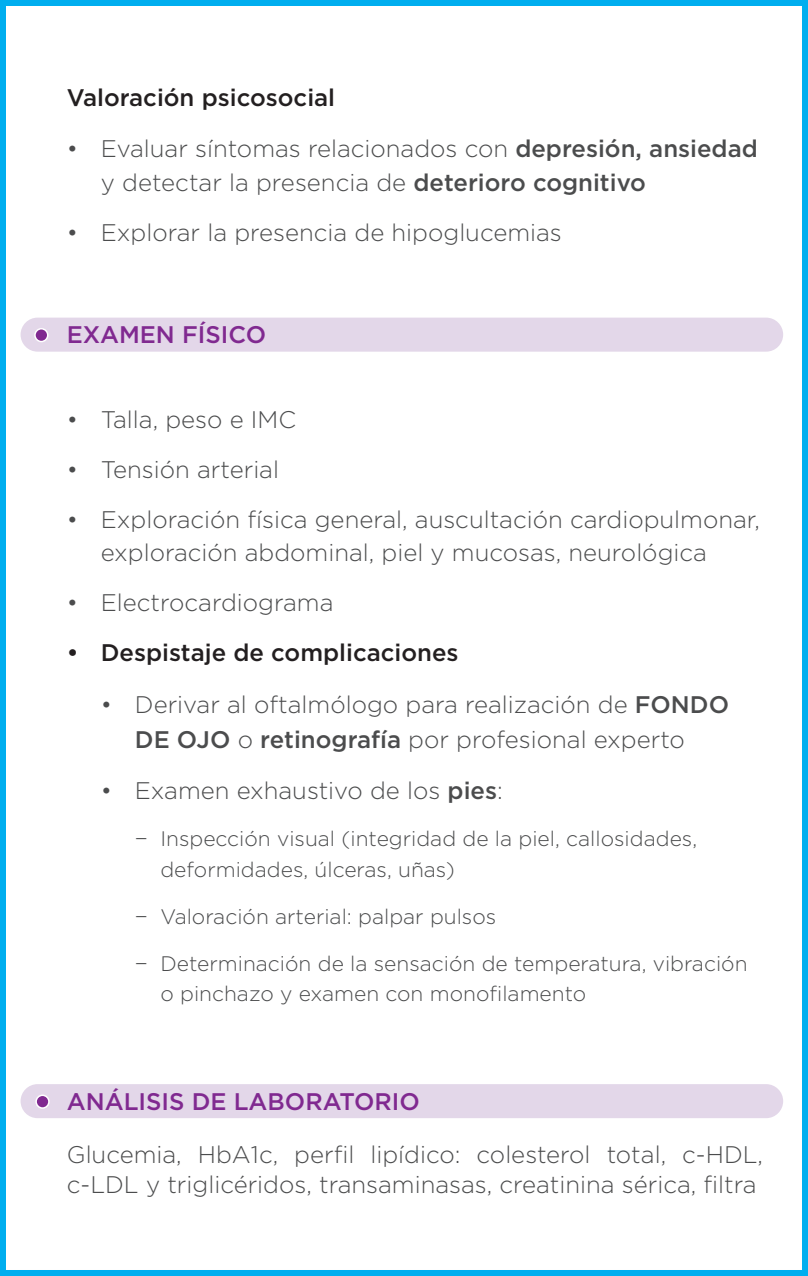
<style>
.page{position:relative;width:808px;height:1276px;background:#fff}
.page>*{position:absolute;margin:0;border:0;box-sizing:border-box;transform-origin:0 0}
.t1{font:300 24px/33px "Gotham";color:#4b4c4d}
.t2{font:500 24px "Gotham";color:#231f20}
.t3{font:500 24px "Gotham";color:#802990}
.t4{font:300 21px/30px "Gotham";color:#4b4c4d}
.s1{font-weight:500}
</style>
<div class="page">
<div style="left:0;top:0;width:808px;height:1276px;border:6px solid #00aeef"></div>
<div style="left:21px;top:1084px;width:762px;height:34px;background:#e3d7e9;border-radius:17px"></div>
<div style="left:36px;top:1095px;width:13px;height:13px;background:#802990;border-radius:50%"></div>
<div style="left:35px;top:1094px;width:15px;height:14px;border:2px solid #fff;border-radius:50%"></div>
<div style="left:21px;top:318px;width:762px;height:34px;background:#e3d7e9;border-radius:17px"></div>
<div style="left:35px;top:329px;width:13px;height:12px;background:#802990;border-radius:50%"></div>
<div style="left:34px;top:328px;width:14px;height:14px;border:2px solid #fff;border-radius:50%"></div>
<p class="t2" style="left:67px;top:82px;width:270px">Valoración psicosocial</p>
<p class="t1" style="left:101px;top:132px;width:658px;text-indent:-34px">• Evaluar síntomas relacionados con <span class="s1">depresión, ansiedad </span>y detectar la presencia de <span class="s1">deterioro cognitivo</span></p>
<p class="t1" style="left:67px;top:215px;width:496px">• Explorar la presencia de hipoglucemias</p>
<p class="t3" style="left:67px;top:319px;width:201px">EXAMEN FÍSICO</p>
<p class="t1" style="left:67px;top:402px;width:231px">• Talla, peso e IMC</p>
<p class="t1" style="left:67px;top:452px;width:214px">• Tensión arterial</p>
<p class="t1" style="left:101px;top:502px;width:660px;text-indent:-34px">• Exploración física general, auscultación cardiopulmonar, exploración abdominal, piel y mucosas, neurológica</p>
<p class="t1" style="left:67px;top:585px;width:268px">• Electrocardiograma</p>
<p class="t2" style="left:67px;top:637px;width:393px">• Despistaje de complicaciones</p>
<p class="t1" style="left:101px;top:686px;width:630px;line-height:34.5px;text-align:center">• Derivar al oftalmólogo para realización de <span class="s1">FONDO<br>DE OJO</span> o <span class="s1">retinografía</span> por profesional experto</p>
<p class="t1" style="left:101px;top:773px;width:403px">• Examen exhaustivo de los <span class="s1">pies</span>:</p>
<p class="t4" style="left:160px;top:823px;width:538px;text-indent:-26px">− Inspección visual (integridad de la piel, callosidades, deformidades, úlceras, uñas)</p>
<p class="t4" style="left:135px;top:900px;width:363px">− Valoración arterial: palpar pulsos</p>
<p class="t4" style="left:160px;top:948px;width:589px;text-indent:-26px">− Determinación de la sensación de temperatura, vibración o pinchazo y examen con monofilamento</p>
<p class="t3" style="left:67px;top:1085px;width:355px">ANÁLISIS DE LABORATORIO</p>
<p class="t1" style="left:67px;top:1138px;width:698px;line-height:30px">Glucemia, HbA1c, perfil lipídico: colesterol total, c-HDL, c-LDL y triglicéridos, transaminasas, creatinina sérica, filtra</p>
</div>
